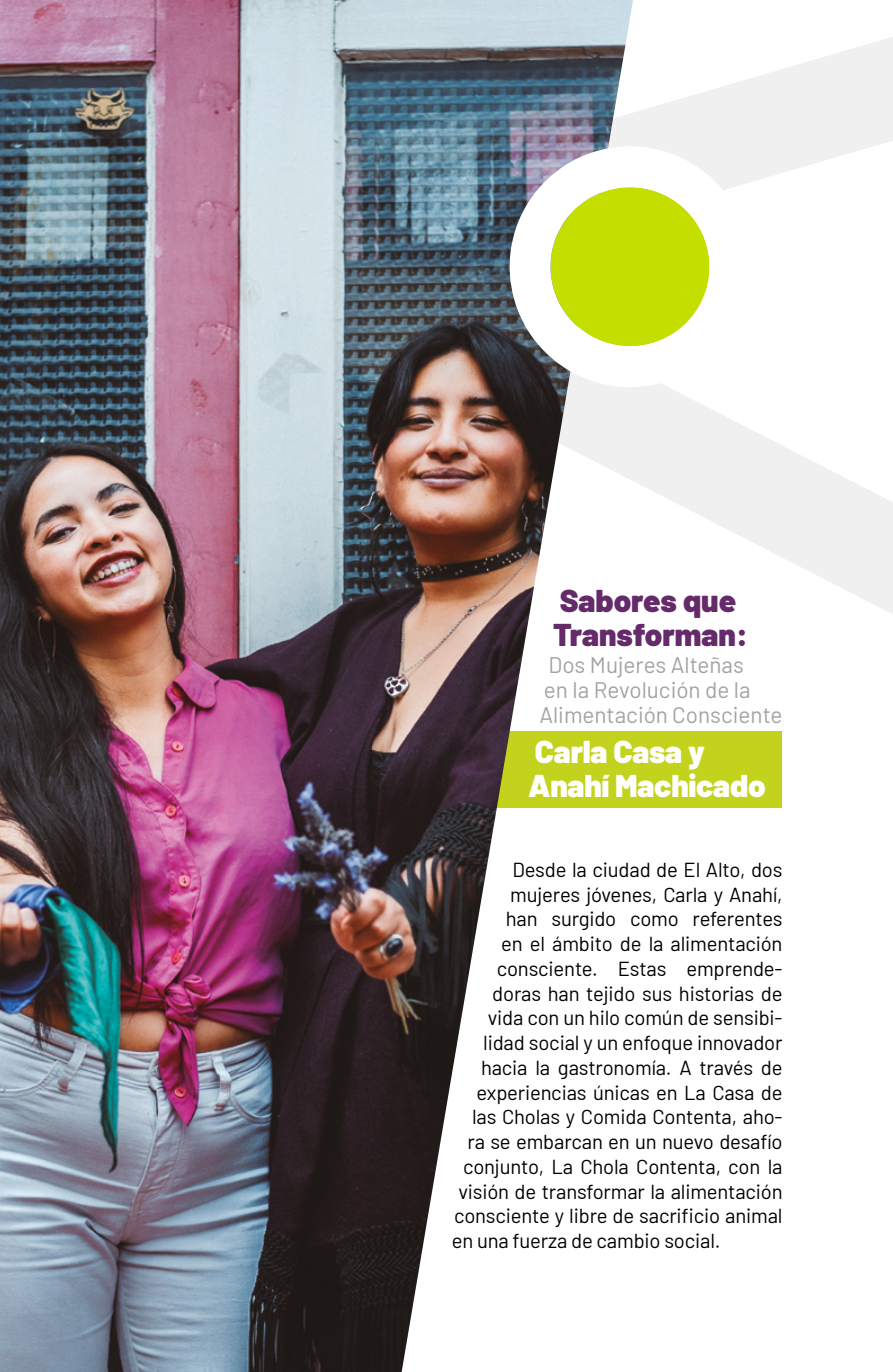
<style>
.page{position:relative;width:893px;height:1372px;background:#fff}
.page>*{position:absolute;margin:0;border:0;box-sizing:border-box;transform-origin:0 0}
.t1{font:900 31.5px/33.8px "Barlow";letter-spacing:-.01em;color:#fff}
.t2{font:900 31.5px/33.8px "Barlow";color:#642a6a}
.t3{font:22.5px/24.8px "Barlow";color:#a3a3a3}
.t4{font:20.25px "Barlow";letter-spacing:-.01em;color:#000}
</style>
<div class="page">
<svg style="left:633px;top:387px;width:260px;height:421px"></svg>
<svg style="left:633px;top:37px;width:260px;height:145px;fill:#f0f0f0"></svg>
<div style="left:97px;top:731px;width:685px;height:76px;background:#c3d21d"></div>
<img style="left:0;top:0;width:633px;height:1371px">
<svg style="left:509px;top:146px;width:242px;height:241px"></svg>
<h1 class="t2" style="left:553px;top:582px;width:196px">Sabores que<br>Transforman:</h1>
<p class="t3" style="left:539px;top:651px;width:244px;text-indent:9px">Dos Mujeres Alteñas<br>en la Revolución de la<br>Alimentación Consciente</p>
<h1 class="t1" style="left:528px;top:732px;width:239px">Carla Casa y<br>Anahí Machicado</h1>
<p class="t4" style="left:512px;top:854px;width:272px">Desde la ciudad de El Alto, dos</p>
<p class="t4" style="left:510px;top:879px;width:274px">mujeres jóvenes, Carla y Anahí,</p>
<p class="t4" style="left:506px;top:904px;width:278px">han surgido como referentes</p>
<p class="t4" style="left:501px;top:929px;width:283px">en el ámbito de la alimentación</p>
<p class="t4" style="left:497px;top:953px;width:287px">consciente. Estas emprende-</p>
<p class="t4" style="left:492px;top:978px;width:292px">doras han tejido sus historias de</p>
<p class="t4" style="left:488px;top:1003px;width:296px">vida con un hilo común de sensibi-</p>
<p class="t4" style="left:483px;top:1028px;width:301px">lidad social y un enfoque innovador</p>
<p class="t4" style="left:481px;top:1052px;width:303px">hacia la gastronomía. A través de</p>
<p class="t4" style="left:476px;top:1077px;width:308px">experiencias únicas en La Casa de</p>
<p class="t4" style="left:472px;top:1102px;width:312px">las Cholas y Comida Contenta, aho-</p>
<p class="t4" style="left:467px;top:1127px;width:317px">ra se embarcan en un nuevo desafío</p>
<p class="t4" style="left:463px;top:1151px;width:321px">conjunto, La Chola Contenta, con la</p>
<p class="t4" style="left:458px;top:1176px;width:326px">visión de transformar la alimentación</p>
<p class="t4" style="left:454px;top:1201px;width:330px">consciente y libre de sacrificio animal</p>
<p class="t4" style="left:452px;top:1226px;width:270px">en una fuerza de cambio social.</p>
</div>
